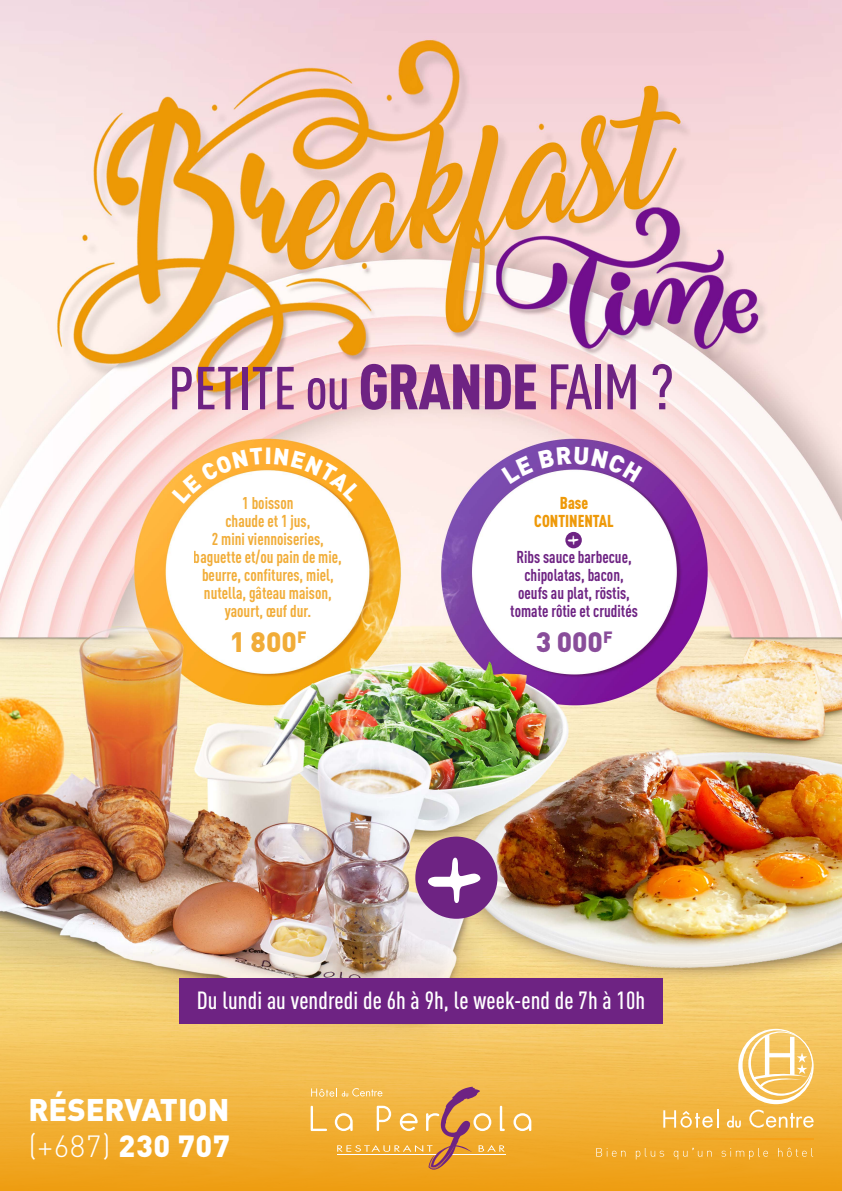
<style>
.page{position:relative;width:842px;height:1191px;background:#fff}
.page>*{position:absolute;margin:0;border:0;box-sizing:border-box;transform-origin:0 0}
.t1{font:92.5px "Akbar Plain";color:#fff}
.t2{font:500 condensed 59.6px "DIN Pro";color:#6e2383}
.t3{font:900 30.9px "DIN Pro";color:#fff}
.t4{font:300 30.2px "DIN Pro";color:#fff}
.t5{font:900 27.7px "DIN Pro";color:#ee9909}
.t6{font:900 27.7px "DIN Pro";color:#6e2383}
.t7{font:500 condensed 24.5px "DIN Pro";letter-spacing:.005em;color:#fff}
.t8{font:18.5px "Akbar Plain";color:#fff}
.t9{font:700 condensed 17px/18px "DIN Pro";color:#ee9909;text-align:center;scale:.95 1}
.t10{font:700 condensed 17px/18px "DIN Pro";color:#6e2383;text-align:center;scale:.95 1}
.t11{font:900 condensed 17px/18px "DIN Pro";color:#ee9909;text-align:center;scale:.95 1}
.s1{font-weight:900;font-size:63.1px}
.s2{font-size:63.1px}
.s3{font-weight:900}
</style>
<div class="page">
<img style="left:0;top:0;width:842px;height:945px">
<svg style="left:0;top:945px;width:842px;height:246px;background:#eebb56"></svg>
<div style="left:179px;top:977px;width:484px;height:46px;background:#6e2383"></div>
<svg style="left:596px;top:1148px;width:29px;height:8px"></svg>
<svg style="left:636px;top:1148px;width:28px;height:11px"></svg>
<svg style="left:663px;top:1108px;width:56px;height:19px"></svg>
<svg style="left:727px;top:1028px;width:87px;height:99px"></svg>
<svg style="left:674px;top:1147px;width:38px;height:12px"></svg>
<svg style="left:721px;top:1148px;width:47px;height:11px"></svg>
<svg style="left:778px;top:1147px;width:35px;height:9px"></svg>
<hr style="left:644px;top:1137px;width:170px;height:2px;background:#f6a118">
<svg style="left:513px;top:1113px;width:18px;height:18px"></svg>
<svg style="left:311px;top:1086px;width:194px;height:83px;background:#eaad47"></svg>
<div style="left:415px;top:836px;width:82px;height:82px;background:#6e2383;border-radius:50%"></div>
<div style="left:565px;top:532px;width:17px;height:16px;background:#6e2383;border-radius:50%"></div>
<svg style="left:172px;top:447px;width:190px;height:57px"></svg>
<svg style="left:501px;top:446px;width:141px;height:38px"></svg>
<h2 class="t2" style="left:168px;top:344px;width:507px">PETITE ou <span class="s1">GRANDE</span> <span class="s2">FAIM ?</span></h2>
<p class="t9" style="left:194px;top:493px;width:157px">1 boisson<br>chaude et 1 jus,<br>2 mini viennoiseries, baguette et/ou pain de mie, beurre, confitures, miel, nutella, gâteau maison, yaourt, œuf dur.</p>
<h3 class="t5" style="left:229px;top:618px;width:79px">1 800<sup>F</sup></h3>
<h3 class="t6" style="left:535px;top:618px;width:79px">3 000<sup>F</sup></h3>
<p class="t11" style="left:534px;top:492px;width:85px">Base<br>CONTINENTAL</p>
<p class="t10" style="left:510px;top:547px;width:136px">Ribs sauce barbecue, chipolatas, bacon, oeufs au plat, röstis, tomate rôtie et crudités</p>
<p class="t8" style="left:567px;top:525px;width:14px">+</p>
<h1 class="t1" style="left:422px;top:803px;width:65px">+</h1>
<h3 class="t7" style="left:197px;top:982px;width:450px">Du lundi au vendredi de 6h à 9h, le week-end de 7h à 10h</h3>
<h3 class="t3" style="left:28px;top:1082px;width:202px">RÉSERVATION</h3>
<h3 class="t4" style="left:28px;top:1122px;width:203px">(+687) <span class="s3">230 707</span></h3>
</div>
